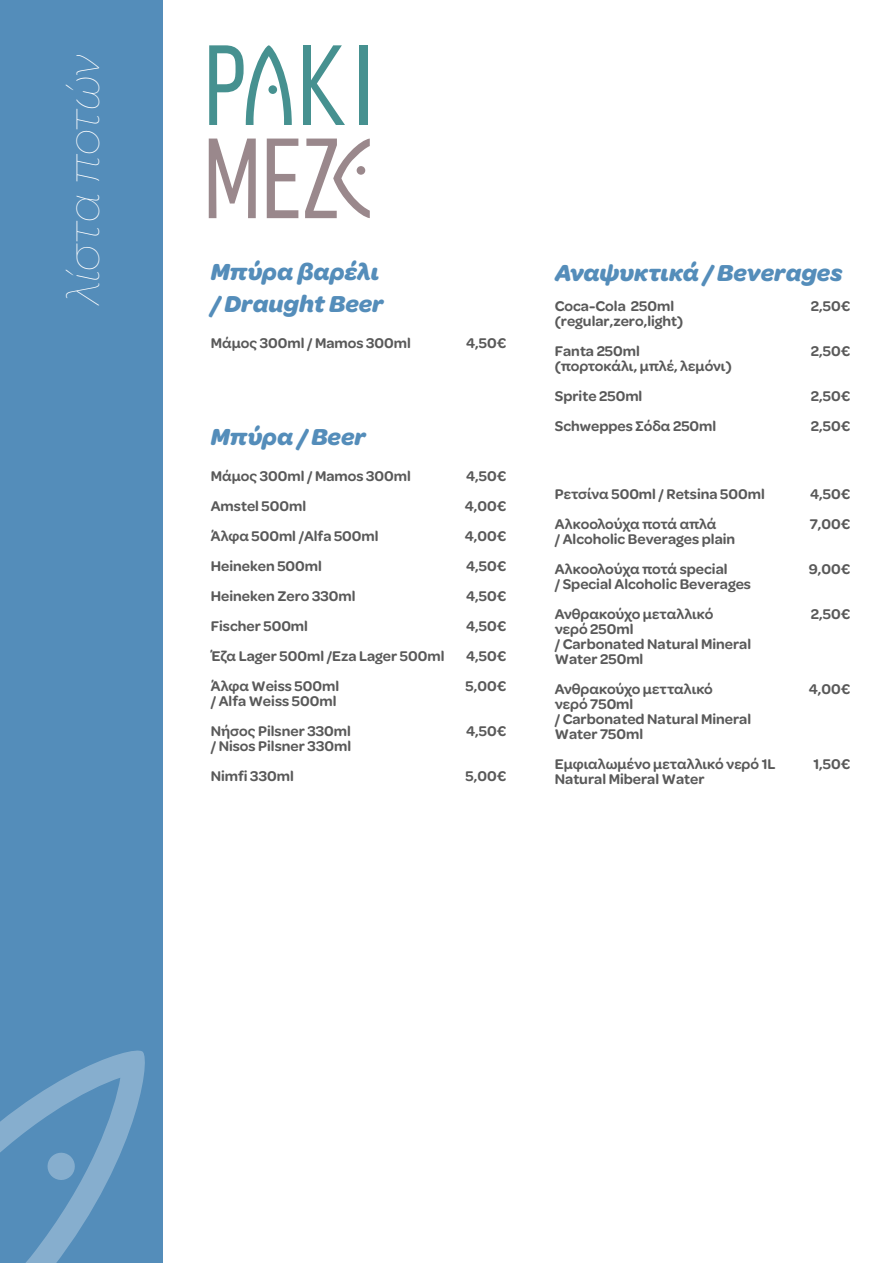
<style>
.page{position:relative;width:893px;height:1263px;background:#fff}
.page>*{position:absolute;margin:0;border:0;box-sizing:border-box;transform-origin:0 0}
.t1{font:italic 100 48px "Omnes Greek";letter-spacing:-.02em;color:#fff}
.t2{font:italic 700 24.6px/31.5px "Omnes Greek";color:#548dba}
.t3{font:600 15px/30px "Omnes Greek";color:#595959}
</style>
<div class="page">
<div style="left:0;top:0;width:162px;height:1263px;background:#548dba"></div>
<svg style="left:0;top:1050px;width:145px;height:213px"></svg>
<div style="left:359px;top:45px;width:8px;height:80px;background:#469190"></div>
<svg style="left:209px;top:139px;width:47px;height:79px"></svg>
<svg style="left:267px;top:139px;width:31px;height:79px"></svg>
<div style="left:303px;top:45px;width:8px;height:80px;background:#469190"></div>
<svg style="left:311px;top:45px;width:34px;height:80px"></svg>
<svg style="left:209px;top:45px;width:83px;height:80px"></svg>
<svg style="left:305px;top:139px;width:65px;height:79px"></svg>
<div style="left:357px;top:166px;width:8px;height:9px;background:#9a888c;border-radius:50%"></div>
<div style="left:268px;top:85px;width:9px;height:9px;background:#469190;border-radius:50%"></div>
<h1 class="t1" style="left:52px;top:305px;width:252px;rotate:-90deg">λίστα ποτών</h1>
<h2 class="t2" style="left:211px;top:255px;width:174px">Μπύρα βαρέλι / Draught Beer</h2>
<p class="t3" style="left:211px;top:328px;width:202px">Μάμος 300ml / Mamos 300ml</p>
<p class="t3" style="left:466px;top:328px;width:42px">4,50€</p>
<h2 class="t2" style="left:211px;top:420px;width:157px">Μπύρα / Beer</h2>
<p class="t3" style="left:211px;top:461px;width:202px">Μάμος 300ml / Mamos 300ml</p>
<p class="t3" style="left:466px;top:461px;width:42px">4,50€</p>
<p class="t3" style="left:211px;top:491px;width:97px">Amstel 500ml</p>
<p class="t3" style="left:465px;top:491px;width:43px">4,00€</p>
<p class="t3" style="left:211px;top:521px;width:169px">Άλφα 500ml /Alfa 500ml</p>
<p class="t3" style="left:465px;top:521px;width:43px">4,00€</p>
<p class="t3" style="left:211px;top:551px;width:113px">Heineken 500ml</p>
<p class="t3" style="left:466px;top:551px;width:42px">4,50€</p>
<p class="t3" style="left:211px;top:581px;width:146px">Heineken Zero 330ml</p>
<p class="t3" style="left:466px;top:581px;width:42px">4,50€</p>
<p class="t3" style="left:211px;top:611px;width:99px">Fischer 500ml</p>
<p class="t3" style="left:466px;top:611px;width:42px">4,50€</p>
<p class="t3" style="left:211px;top:641px;width:235px">Έζα Lager 500ml /Eza Lager 500ml</p>
<p class="t3" style="left:466px;top:641px;width:42px">4,50€</p>
<p class="t3" style="left:211px;top:671px;width:130px">Άλφα Weiss 500ml</p>
<p class="t3" style="left:466px;top:671px;width:42px">5,00€</p>
<p class="t3" style="left:211px;top:686px;width:142px">/ Alfa Weiss 500ml<br>Νήσος Pilsner 330ml</p>
<p class="t3" style="left:466px;top:716px;width:42px">4,50€</p>
<p class="t3" style="left:211px;top:731px;width:142px">/ Nisos Pilsner 330ml<br>Nimfi 330ml</p>
<p class="t3" style="left:466px;top:761px;width:42px">5,00€</p>
<h2 class="t2" style="left:555px;top:256px;width:289px">Αναψυκτικά / Βeverages</h2>
<p class="t3" style="left:555px;top:291px;width:121px">Coca-Cola 250ml</p>
<p class="t3" style="left:811px;top:291px;width:41px">2,50€</p>
<p class="t3" style="left:555px;top:306px;width:130px">(regular,zero,light)<br>Fanta 250ml</p>
<p class="t3" style="left:811px;top:336px;width:41px">2,50€</p>
<p class="t3" style="left:555px;top:351px;width:178px">(πορτοκάλι, μπλέ, λεμόνι)<br>Sprite 250ml</p>
<p class="t3" style="left:811px;top:381px;width:41px">2,50€</p>
<p class="t3" style="left:555px;top:411px;width:163px">Schweppes Σόδα 250ml</p>
<p class="t3" style="left:811px;top:411px;width:41px">2,50€</p>
<p class="t3" style="left:555px;top:479px;width:212px">Ρετσίνα 500ml / Retsina 500ml</p>
<p class="t3" style="left:810px;top:479px;width:42px">4,50€</p>
<p class="t3" style="left:555px;top:509px;width:163px">Αλκοολούχα ποτά απλά</p>
<p class="t3" style="left:810px;top:509px;width:42px">7,00€</p>
<p class="t3" style="left:555px;top:524px;width:182px">/ Alcoholic Beverages plain<br>Αλκοολούχα ποτά special</p>
<p class="t3" style="left:809px;top:554px;width:43px">9,00€</p>
<p class="t3" style="left:555px;top:569px;width:198px">/ Special Alcoholic Beverages<br>Ανθρακούχο μεταλλικό</p>
<p class="t3" style="left:811px;top:599px;width:41px">2,50€</p>
<p class="t3" style="left:555px;top:621px;width:198px;line-height:15px">νερό 250ml<br>/ Carbonated Natural Mineral<br>Water 250ml</p>
<p class="t3" style="left:555px;top:674px;width:160px">Ανθρακούχο μετταλικό</p>
<p class="t3" style="left:809px;top:674px;width:43px">4,00€</p>
<p class="t3" style="left:555px;top:696px;width:198px;line-height:15px">νερό 750ml<br>/ Carbonated Natural Mineral<br>Water 750ml</p>
<p class="t3" style="left:555px;top:749px;width:222px">Εμφιαλωμένο μεταλλικό νερό 1L</p>
<p class="t3" style="left:813px;top:749px;width:38px">1,50€</p>
<p class="t3" style="left:555px;top:764px;width:151px">Natural Miberal Water</p>
</div>
